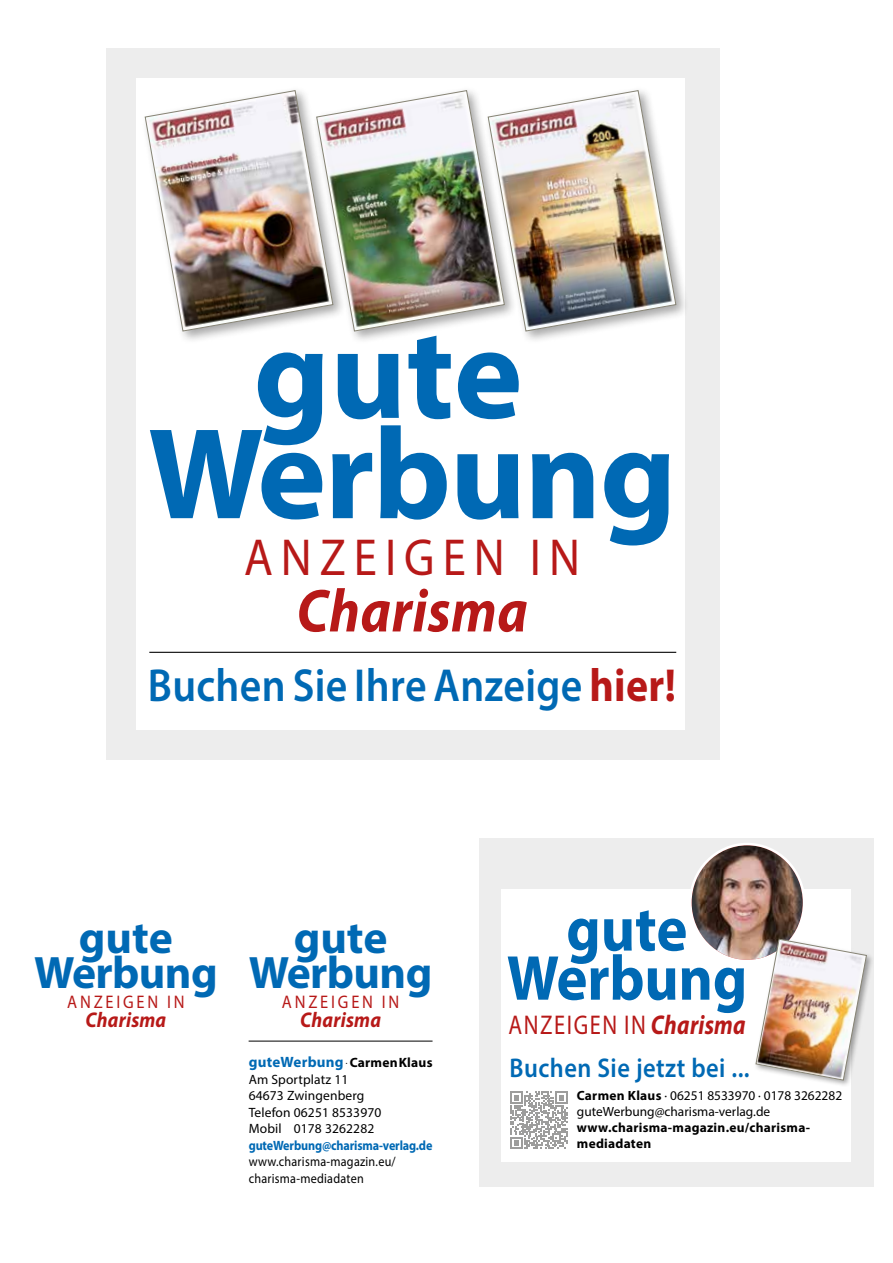
<style>
.page{position:relative;width:893px;height:1263px;background:#fff}
.page>*{position:absolute;margin:0;border:0;box-sizing:border-box;transform-origin:0 0}
.t1{font:700 130.8px/100.4px "Myriad Pro";letter-spacing:-.01em;color:#0069b4;text-align:center}
.t2{font:700 64.05px/49.1px "Myriad Pro";letter-spacing:-.005em;color:#0069b4;text-align:center;scale:.92 1}
.t3{font:italic 700 61.05px "Myriad Pro";letter-spacing:.01em;color:#b71918;scale:.9 1}
.t4{font:52.35px "Myriad Pro";letter-spacing:.17em;color:#b71918;scale:.9 1}
.t5{font:600 46.5px "Myriad Pro";letter-spacing:.01em;color:#0069b4;scale:.9 1}
.t6{font:700 45.6px/35px "Myriad Pro";letter-spacing:-.015em;color:#0069b4;text-align:center}
.t7{font:600 27.15px "Myriad Pro";letter-spacing:.02em;color:#0069b4;scale:.9 1}
.t8{font:27.15px "Myriad Pro";letter-spacing:.07em;color:#b71918;scale:.83 1}
.t9{font:italic 700 21.3px "Myriad Pro";letter-spacing:.01em;color:#b71918;scale:.9 1}
.t10{font:18.3px "Myriad Pro";letter-spacing:.17em;color:#b71918;scale:.9 1}
.t11{font:700 15px "Myriad Pro";letter-spacing:.015em;color:#0069b4}
.t12{font:13.5px/16.5px "Myriad Pro";letter-spacing:.01em;color:#000}
.t13{font:13.5px/16.5px "Myriad Pro";letter-spacing:.01em;color:#000;scale:.9 1}
.t14{font:700 13.5px "Myriad Pro";letter-spacing:-.01em;color:#0069b4;scale:.9 1}
.t15{font:13.35px/16px "Myriad Pro";color:#000}
.t16{font:700 13.35px/16px "Myriad Pro";letter-spacing:.02em;color:#000}
.s1{font-weight:700;color:#b71918}
.s2{font-weight:300;font-size:13.5px;color:#000}
.s3{font-size:13.5px;color:#000}
.s4{font-weight:700;font-style:italic}
.s5{font-weight:700}
</style>
<div class="page">
<div style="left:106px;top:48px;width:613px;height:712px;background:#ededed"></div>
<div style="left:136px;top:79px;width:549px;height:651px;background:#fff"></div>
<div style="left:313px;top:87px;width:205px;height:258px;background:#000;opacity:.35"></div>
<img style="left:346px;top:90px;width:138px;height:242px">
<div style="left:141px;top:87px;width:205px;height:258px;background:#000;opacity:.35"></div>
<img style="left:144px;top:90px;width:190px;height:242px">
<div style="left:484px;top:87px;width:205px;height:258px;background:#000;opacity:.35"></div>
<img style="left:487px;top:90px;width:190px;height:242px">
<hr style="left:149px;top:652px;width:527px;height:1px;background:#000">
<hr style="left:249px;top:1041px;width:184px;height:1px;background:#000">
<div style="left:479px;top:838px;width:394px;height:349px;background:#ededed"></div>
<div style="left:501px;top:889px;width:350px;height:273px;background:#fff"></div>
<img style="left:693px;top:847px;width:110px;height:111px">
<div style="left:689px;top:843px;width:116px;height:119px;border:3px solid #fff;border-radius:50%"></div>
<svg style="left:510px;top:1091px;width:58px;height:58px"></svg>
<div style="left:753px;top:937px;width:121px;height:151px;background:#000;opacity:.35"></div>
<img style="left:755px;top:939px;width:112px;height:142px">
<h1 class="t1" style="left:148px;top:319px;width:530px">gute<br>Werbung</h1>
<h3 class="t4" style="left:244px;top:525px;width:375px">ANZEIGEN IN</h3>
<h3 class="t3" style="left:296px;top:571px;width:258px">Charisma</h3>
<h3 class="t5" style="left:148px;top:656px;width:588px">Buchen Sie Ihre Anzeige <span class="s1">hier!</span></h3>
<h3 class="t6" style="left:34px;top:918px;width:185px">gute<br>Werbung</h3>
<h3 class="t10" style="left:67px;top:990px;width:132px">ANZEIGEN IN</h3>
<h3 class="t9" style="left:86px;top:1006px;width:91px">Charisma</h3>
<h3 class="t6" style="left:249px;top:918px;width:185px">gute<br>Werbung</h3>
<h3 class="t10" style="left:282px;top:990px;width:132px">ANZEIGEN IN</h3>
<h3 class="t9" style="left:300px;top:1006px;width:91px">Charisma</h3>
<p class="t11" style="left:249px;top:1052px;width:185px">guteWerbung <span class="s2">·</span> <span class="s3">Carmen Klaus</span></p>
<p class="t12" style="left:249px;top:1071px;width:134px">Am Sportplatz 11<br>64673 Zwingenberg<br>Telefon 06251 8533970<br>Mobil 0178 3262282</p>
<p class="t14" style="left:249px;top:1136px;width:206px">guteWerbung@charisma-verlag.de</p>
<p class="t13" style="left:249px;top:1153px;width:165px">www.charisma-magazin.eu/ charisma-mediadaten</p>
<h2 class="t2" style="left:507px;top:902px;width:263px">gute<br>Werbung</h2>
<h3 class="t8" style="left:509px;top:1008px;width:287px">ANZEIGEN IN <span class="s4">Charisma</span></h3>
<h3 class="t7" style="left:510px;top:1051px;width:268px">Buchen Sie jetzt bei ...</h3>
<p class="t15" style="left:577px;top:1087px;width:267px"><span class="s5">Carmen Klaus</span> · 06251 8533970 · 0178 3262282 guteWerbung@charisma-verlag.de</p>
<p class="t16" style="left:577px;top:1119px;width:235px">www.charisma-magazin.eu/charisma&shy;mediadaten</p>
</div>
